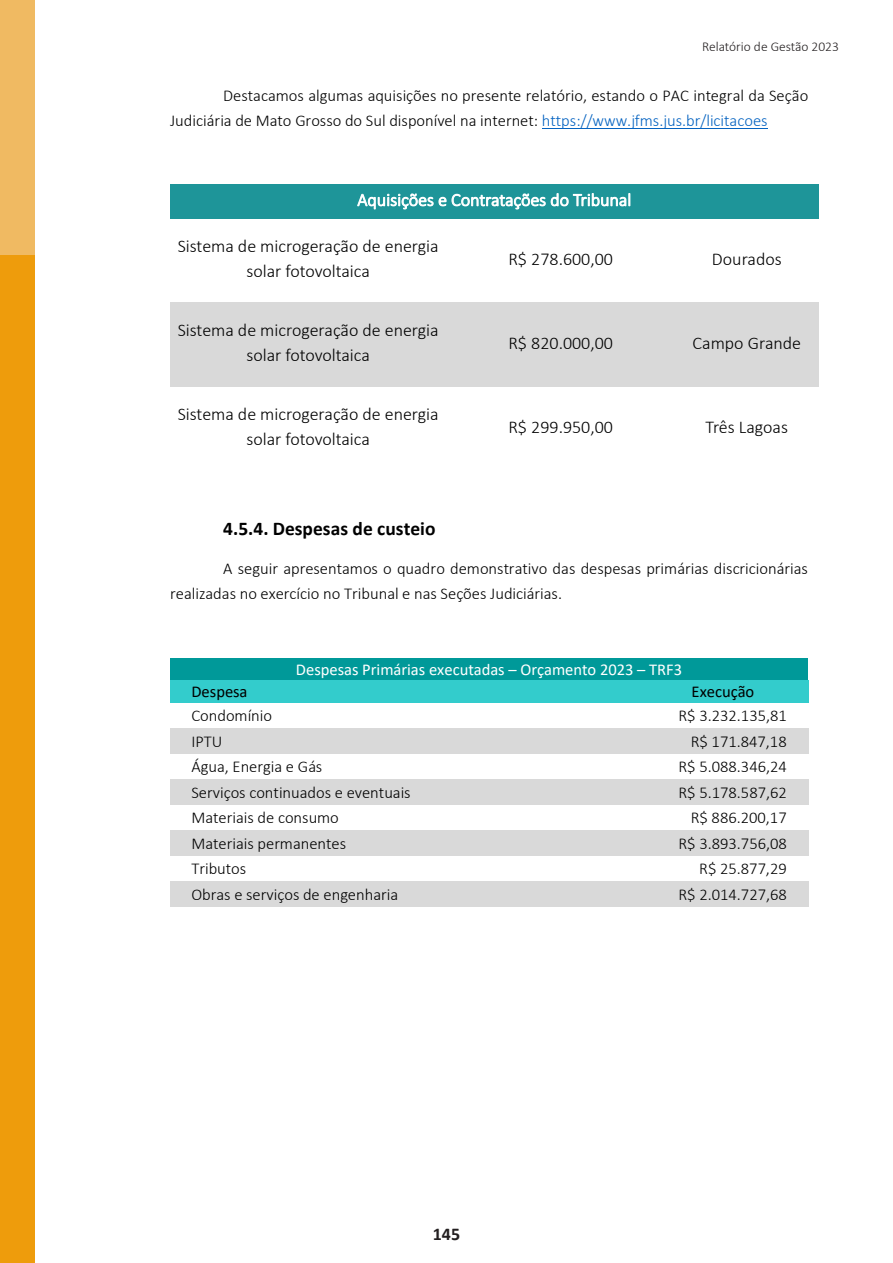
<style>
.page{position:relative;width:893px;height:1263px;background:#fff}
.page>*{position:absolute;margin:0;border:0;box-sizing:border-box;transform-origin:0 0}
.t1{font:700 19.5px "Calibri";color:#000}
.t2{font:300 18px/25.2px "Calibri";color:#000;text-align:center}
.t3{font:300 18px "Calibri";color:#fff}
.t4{font:700 18px "Calibri";color:#231f20}
.t5{font:300 16.5px/25.2px "Calibri";color:#000}
.t6{font:16.5px "Calibri";color:#fff}
.t7{font:16.5px "Calibri";color:#000}
.t8{font:300 13.5px "Calibri";color:#231f20}
.s1{color:#0563c1}
</style>
<div class="page">
<div style="left:0;top:0;width:34px;height:255px;background:#f0ba62"></div>
<div style="left:0;top:255px;width:34px;height:1008px;background:#ee9c0c"></div>
<hr style="left:542px;top:128px;width:226px;height:1px;background:#0563c1">
<div style="left:174px;top:189px;width:640px;height:25px;background:#1e9599"></div>
<div style="left:170px;top:184px;width:649px;height:5px;background:#1e9599"></div>
<hr style="left:170px;top:214px;width:649px;height:4px;background:#1e9599">
<div style="left:170px;top:302px;width:277px;height:84px;background:#d9d9d9"></div>
<div style="left:447px;top:302px;width:228px;height:84px;background:#d9d9d9"></div>
<div style="left:675px;top:302px;width:144px;height:84px;background:#d9d9d9"></div>
<div style="left:170px;top:658px;width:638px;height:22px;background:#099"></div>
<div style="left:170px;top:680px;width:468px;height:23px;background:#3cc"></div>
<div style="left:638px;top:680px;width:170px;height:23px;background:#3cc"></div>
<div style="left:170px;top:728px;width:468px;height:26px;background:#d9d9d9"></div>
<div style="left:638px;top:728px;width:170px;height:26px;background:#d9d9d9"></div>
<div style="left:170px;top:779px;width:468px;height:26px;background:#d9d9d9"></div>
<div style="left:638px;top:779px;width:170px;height:26px;background:#d9d9d9"></div>
<div style="left:170px;top:830px;width:468px;height:26px;background:#d9d9d9"></div>
<div style="left:638px;top:830px;width:170px;height:26px;background:#d9d9d9"></div>
<div style="left:170px;top:881px;width:468px;height:26px;background:#d9d9d9"></div>
<div style="left:638px;top:881px;width:170px;height:26px;background:#d9d9d9"></div>
<p class="t8" style="left:702px;top:38px;width:138px">Relatório de Gestão 2023</p>
<p class="t5" style="left:170px;top:82px;width:640px;text-indent:53px">Destacamos algumas aquisições no presente relatório, estando o PAC integral da Seção<br>Judiciária de Mato Grosso do Sul disponível na internet: <span class="s1">https://www.jfms.jus.br/licitacoes</span></p>
<p class="t3" style="left:357px;top:189px;width:275px">Aquisições e Contratações do Tribunal</p>
<p class="t2" style="left:178px;top:233px;width:262px">Sistema de microgeração de energia solar fotovoltaica</p>
<p class="t2" style="left:508px;top:246px;width:106px">R$ 278.600,00</p>
<p class="t2" style="left:712px;top:246px;width:71px">Dourados</p>
<p class="t2" style="left:178px;top:317px;width:262px">Sistema de microgeração de energia solar fotovoltaica</p>
<p class="t2" style="left:508px;top:330px;width:106px">R$ 820.000,00</p>
<p class="t2" style="left:692px;top:330px;width:110px">Campo Grande</p>
<p class="t2" style="left:178px;top:401px;width:262px">Sistema de microgeração de energia solar fotovoltaica</p>
<p class="t2" style="left:508px;top:414px;width:106px">R$ 299.950,00</p>
<p class="t2" style="left:705px;top:414px;width:84px">Três Lagoas</p>
<p class="t1" style="left:223px;top:515px;width:214px">4.5.4. Despesas de custeio</p>
<p class="t5" style="left:170px;top:556px;width:639px;text-indent:53px">A seguir apresentamos o quadro demonstrativo das despesas primárias discricionárias realizadas no exercício no Tribunal e nas Seções Judiciárias.</p>
<p class="t6" style="left:296px;top:658px;width:388px">Despesas Primárias executadas – Orçamento 2023 – TRF3</p>
<p class="t7" style="left:191px;top:680px;width:58px">Despesa</p>
<p class="t7" style="left:692px;top:680px;width:64px">Execução</p>
<p class="t5" style="left:191px;top:703px;width:82px">Condomínio</p>
<p class="t5" style="left:678px;top:703px;width:110px">R$ 3.232.135,81</p>
<p class="t5" style="left:191px;top:728px;width:33px">IPTU</p>
<p class="t5" style="left:691px;top:728px;width:98px">R$ 171.847,18</p>
<p class="t5" style="left:191px;top:754px;width:132px">Água, Energia e Gás</p>
<p class="t5" style="left:678px;top:754px;width:110px">R$ 5.088.346,24</p>
<p class="t5" style="left:191px;top:779px;width:221px">Serviços continuados e eventuais</p>
<p class="t5" style="left:678px;top:779px;width:110px">R$ 5.178.587,62</p>
<p class="t5" style="left:191px;top:805px;width:149px">Materiais de consumo</p>
<p class="t5" style="left:691px;top:805px;width:98px">R$ 886.200,17</p>
<p class="t5" style="left:191px;top:830px;width:156px">Materiais permanentes</p>
<p class="t5" style="left:678px;top:830px;width:110px">R$ 3.893.756,08</p>
<p class="t5" style="left:191px;top:856px;width:57px">Tributos</p>
<p class="t5" style="left:699px;top:856px;width:89px">R$ 25.877,29</p>
<p class="t5" style="left:191px;top:881px;width:208px">Obras e serviços de engenharia</p>
<p class="t5" style="left:678px;top:881px;width:110px">R$ 2.014.727,68</p>
<p class="t4" style="left:433px;top:1221px;width:29px">145</p>
</div>
